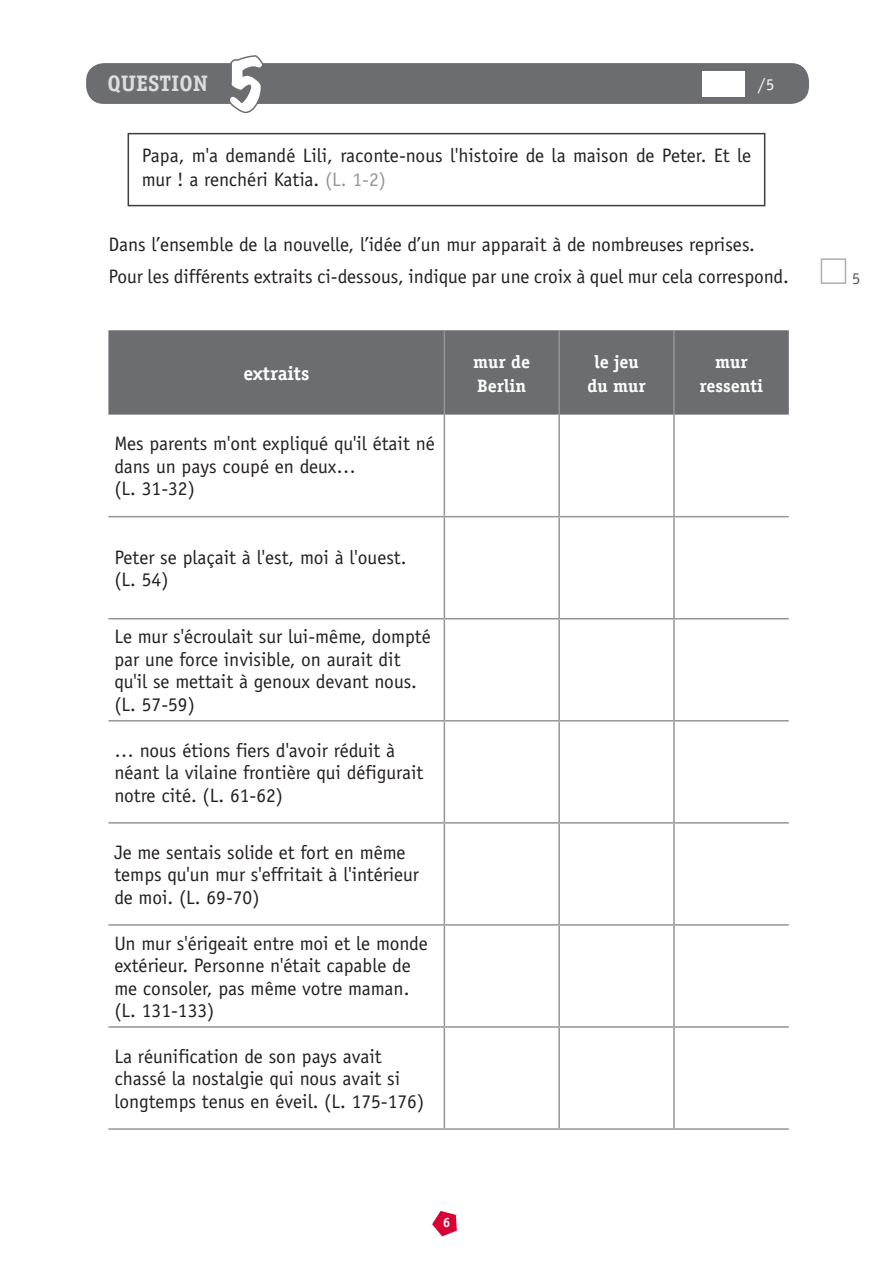
<style>
.page{position:relative;width:893px;height:1263px;background:#fff}
.page>*{position:absolute;margin:0;border:0;box-sizing:border-box;transform-origin:0 0}
.t1{font:expanded 60px "Marker Felt";color:#fff}
.t2{font:700 22.5px "Officina Serif";color:#dcdddf}
.t3{font:19.5px/22.5px "Officina Sans";color:#231f20}
.t4{font:700 19.5px "Officina Serif";color:#fff}
.t5{font:700 18px/24px "Officina Serif";color:#fff;text-align:center}
.t6{font:16.5px "Officina Serif";color:#fff}
.t7{font:16.5px "Officina Serif";color:#57585a}
.t8{font:700 13.5px "Officina Serif";color:#fff}
.s1{color:#939598}
</style>
<div class="page">
<svg style="left:432px;top:1211px;width:25px;height:25px"></svg>
<div style="left:821px;top:258px;width:25px;height:26px;border:2px solid #adaeb2"></div>
<div style="left:108px;top:330px;width:681px;height:85px;background:#6c6d70"></div>
<hr style="left:558px;top:330px;width:2px;height:85px;background:#939598">
<hr style="left:673px;top:330px;width:2px;height:85px;background:#939598">
<hr style="left:558px;top:415px;width:2px;height:101px;background:#939598">
<hr style="left:673px;top:415px;width:2px;height:101px;background:#939598">
<hr style="left:558px;top:517px;width:2px;height:101px;background:#939598">
<hr style="left:673px;top:517px;width:2px;height:101px;background:#939598">
<hr style="left:558px;top:619px;width:2px;height:101px;background:#939598">
<hr style="left:673px;top:619px;width:2px;height:101px;background:#939598">
<hr style="left:558px;top:721px;width:2px;height:101px;background:#939598">
<hr style="left:673px;top:721px;width:2px;height:101px;background:#939598">
<hr style="left:558px;top:824px;width:2px;height:100px;background:#939598">
<hr style="left:673px;top:824px;width:2px;height:100px;background:#939598">
<hr style="left:558px;top:926px;width:2px;height:100px;background:#939598">
<hr style="left:673px;top:926px;width:2px;height:100px;background:#939598">
<hr style="left:558px;top:1028px;width:2px;height:100px;background:#939598">
<hr style="left:673px;top:1028px;width:2px;height:100px;background:#939598">
<hr style="left:444px;top:330px;width:1px;height:85px;background:#939598">
<hr style="left:444px;top:415px;width:1px;height:101px;background:#939598">
<hr style="left:444px;top:517px;width:1px;height:101px;background:#939598">
<hr style="left:444px;top:619px;width:1px;height:101px;background:#939598">
<hr style="left:444px;top:721px;width:1px;height:101px;background:#939598">
<hr style="left:444px;top:824px;width:1px;height:100px;background:#939598">
<hr style="left:444px;top:926px;width:1px;height:100px;background:#939598">
<hr style="left:444px;top:1028px;width:1px;height:100px;background:#939598">
<hr style="left:108px;top:516px;width:336px;height:1px;background:#939598">
<hr style="left:444px;top:516px;width:115px;height:1px;background:#939598">
<hr style="left:559px;top:516px;width:115px;height:1px;background:#939598">
<hr style="left:674px;top:516px;width:115px;height:1px;background:#939598">
<hr style="left:108px;top:618px;width:336px;height:1px;background:#939598">
<hr style="left:444px;top:618px;width:115px;height:1px;background:#939598">
<hr style="left:559px;top:618px;width:115px;height:1px;background:#939598">
<hr style="left:674px;top:618px;width:115px;height:1px;background:#939598">
<hr style="left:108px;top:720px;width:336px;height:1px;background:#939598">
<hr style="left:444px;top:720px;width:115px;height:1px;background:#939598">
<hr style="left:559px;top:720px;width:115px;height:1px;background:#939598">
<hr style="left:674px;top:720px;width:115px;height:1px;background:#939598">
<hr style="left:108px;top:822px;width:336px;height:2px;background:#939598">
<hr style="left:444px;top:822px;width:115px;height:2px;background:#939598">
<hr style="left:559px;top:822px;width:115px;height:2px;background:#939598">
<hr style="left:674px;top:822px;width:115px;height:2px;background:#939598">
<hr style="left:108px;top:924px;width:336px;height:2px;background:#939598">
<hr style="left:444px;top:924px;width:115px;height:2px;background:#939598">
<hr style="left:559px;top:924px;width:115px;height:2px;background:#939598">
<hr style="left:674px;top:924px;width:115px;height:2px;background:#939598">
<hr style="left:108px;top:1026px;width:336px;height:2px;background:#939598">
<hr style="left:444px;top:1026px;width:115px;height:2px;background:#939598">
<hr style="left:559px;top:1026px;width:115px;height:2px;background:#939598">
<hr style="left:674px;top:1026px;width:115px;height:2px;background:#939598">
<hr style="left:108px;top:1128px;width:336px;height:2px;background:#939598">
<hr style="left:444px;top:1128px;width:115px;height:2px;background:#939598">
<hr style="left:559px;top:1128px;width:115px;height:2px;background:#939598">
<hr style="left:674px;top:1128px;width:115px;height:2px;background:#939598">
<div style="left:128px;top:133px;width:637px;height:73px;border:2px solid #3e3e3f"></div>
<div style="left:86px;top:63px;width:723px;height:41px;background:#6c6d70;border-radius:18px"></div>
<svg style="left:226px;top:55px;width:40px;height:59px"></svg>
<div style="left:703px;top:71px;width:42px;height:26px;background:#fff"></div>
<p class="t2" style="left:107px;top:69px;width:100px">Question</p>
<h1 class="t1" style="left:226px;top:40px;width:40px">5</h1>
<p class="t6" style="left:758px;top:75px;width:18px">/5</p>
<p class="t3" style="left:142px;top:143px;width:611px;line-height:24px">Papa, m'a demandé Lili, raconte-nous l'histoire de la maison de Peter. Et le mur ! a renchéri Katia. <span class="s1">(L. 1-2)</span></p>
<p class="t3" style="left:108px;top:228px;width:682px;line-height:32.5px">Dans l’ensemble de la nouvelle, l’idée d’un mur apparait à de nombreuses reprises.<br>Pour les différents extraits ci-dessous, indique par une croix à quel mur cela correspond.</p>
<p class="t4" style="left:243px;top:361px;width:68px">extraits</p>
<p class="t5" style="left:473px;top:349px;width:58px;text-align:left">mur de<br>Berlin</p>
<p class="t5" style="left:587px;top:349px;width:60px">le jeu du mur</p>
<p class="t5" style="left:699px;top:349px;width:65px">mur ressenti</p>
<p class="t3" style="left:114px;top:433px;width:322px">Mes parents m'ont expliqué qu'il était né dans un pays coupé en deux…<br>(L. 31-32)</p>
<p class="t3" style="left:114px;top:546px;width:294px">Peter se plaçait à l'est, moi à l'ouest. (L. 54)</p>
<p class="t3" style="left:114px;top:625px;width:318px">Le mur s'écroulait sur lui-même, dompté par une force invisible, on aurait dit qu'il se mettait à genoux devant nous. (L. 57-59)</p>
<p class="t3" style="left:114px;top:739px;width:310px">… nous étions fiers d'avoir réduit à néant la vilaine frontière qui défigurait notre cité. (L. 61-62)</p>
<p class="t3" style="left:114px;top:841px;width:306px">Je me sentais solide et fort en même temps qu'un mur s'effritait à l'intérieur de moi. (L. 69-70)</p>
<p class="t3" style="left:114px;top:932px;width:315px">Un mur s'érigeait entre moi et le monde extérieur. Personne n'était capable de me consoler, pas même votre maman. (L. 131-133)</p>
<p class="t3" style="left:114px;top:1045px;width:311px">La réunification de son pays avait chassé la nostalgie qui nous avait si longtemps tenus en éveil. (L. 175-176)</p>
<p class="t8" style="left:443px;top:1214px;width:9px">6</p>
<p class="t7" style="left:852px;top:269px;width:10px">5</p>
</div>
